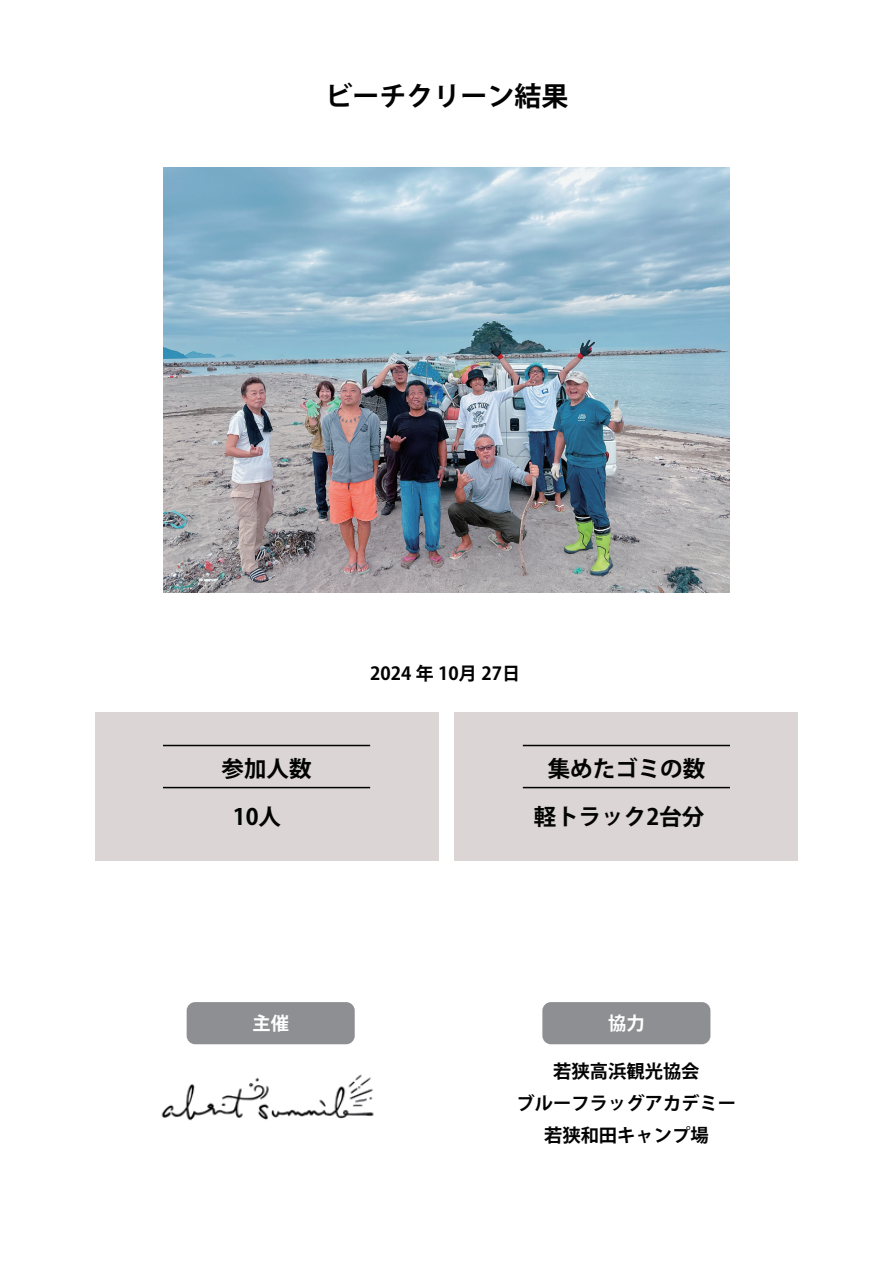
<style>
.page{position:relative;width:893px;height:1263px;background:#fff}
.page>*{position:absolute;margin:0;border:0;box-sizing:border-box;transform-origin:0 0}
.t1{font:700 27px "Koz Go Pr 6 N";color:#030303}
.t2{font:700 22.5px/48.3px "Koz Go Pr 6 N";color:#030303;text-align:right}
.t3{font:700 18.3px/32.2px "Koz Go Pr 6 N";color:#030303;text-align:center}
.t4{font:700 18.3px "Koz Go Pr 6 N";color:#fff}
.t5{font:700 18px "Koz Go Pr 6 N";color:#030303}
</style>
<div class="page">
<div style="left:95px;top:712px;width:343px;height:149px;background:#dbd5d5"></div>
<div style="left:455px;top:712px;width:343px;height:149px;background:#dbd5d5"></div>
<img style="left:164px;top:168px;width:566px;height:424px">
<img style="left:161px;top:1074px;width:213px;height:47px">
<hr style="left:523px;top:787px;width:207px;height:1px;background:#030303">
<hr style="left:523px;top:745px;width:207px;height:1px;background:#030303">
<hr style="left:163px;top:787px;width:207px;height:1px;background:#030303">
<hr style="left:163px;top:745px;width:207px;height:1px;background:#030303">
<div style="left:187px;top:1002px;width:168px;height:42px;background:#8e8f93;border-radius:9px"></div>
<div style="left:542px;top:1002px;width:168px;height:42px;background:#8e8f93;border-radius:9px"></div>
<h1 class="t1" style="left:325px;top:81px;width:244px">ビーチクリーン結果</h1>
<p class="t2" style="left:233px;top:745px;width:80px;text-align:left;text-indent:-11px">参加人数<br>10人</p>
<p class="t5" style="left:370px;top:663px;width:151px">2024 年 10月 27日</p>
<p class="t2" style="left:534px;top:745px;width:173px">集めたゴミの数軽トラック2台分</p>
<p class="t4" style="left:252px;top:1013px;width:38px">主催</p>
<p class="t4" style="left:608px;top:1013px;width:38px">協力</p>
<p class="t3" style="left:517px;top:1055px;width:221px">若狭高浜観光協会<br>ブルーフラッグアカデミー若狭和田キャンプ場</p>
</div>
